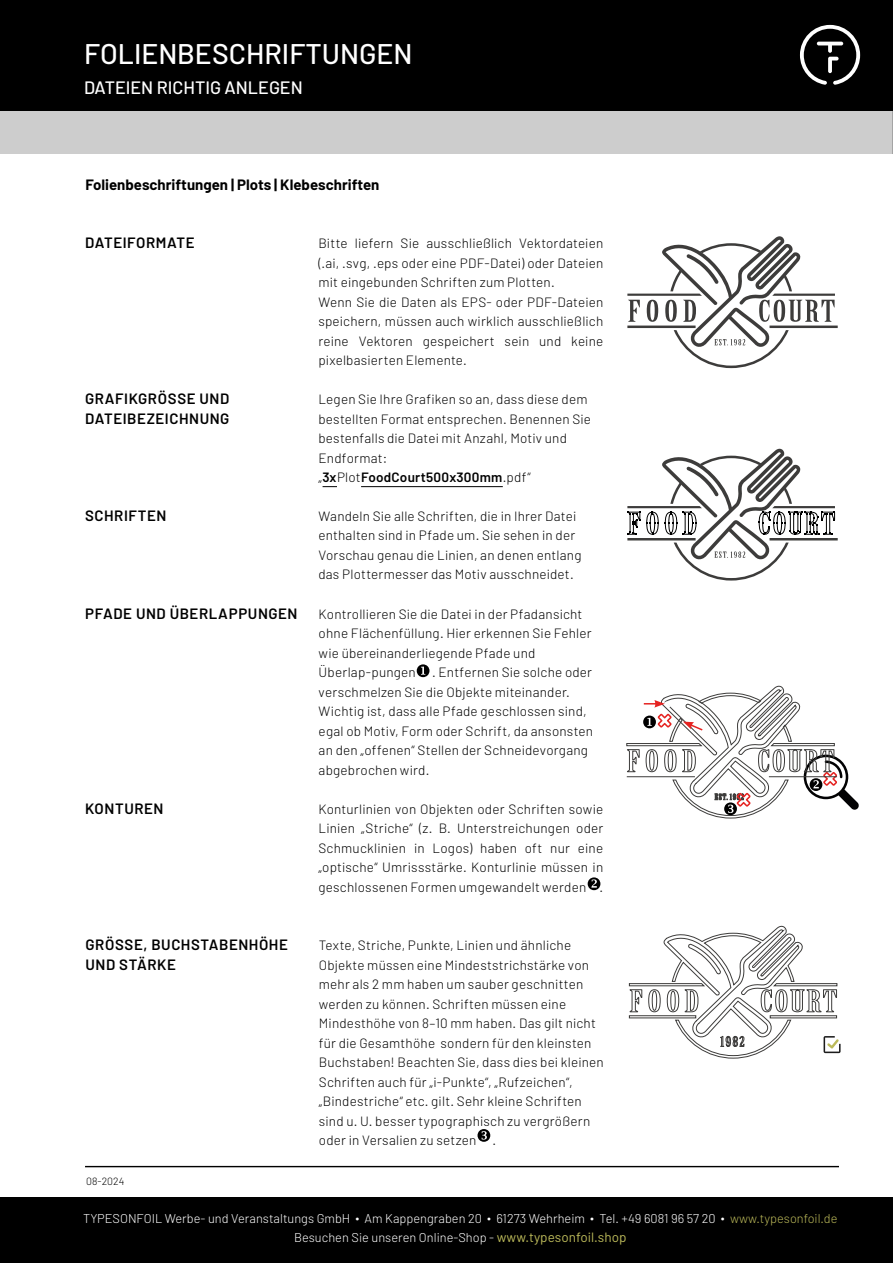
<style>
.page{position:relative;width:893px;height:1263px;background:#fff}
.page>*{position:absolute;margin:0;border:0;box-sizing:border-box;transform-origin:0 0}
.t1{font:500 28.5px "Barlow";color:#fff}
.t2{font:500 18px "Barlow";color:#fff}
.t3{font:600 15px/19.5px "Barlow";letter-spacing:.035em;color:#000}
.t4{font:700 15px "Barlow";color:#000}
.t5{font:300 13.5px/19.5px "Barlow";letter-spacing:.015em;color:#000}
.t6{font:300 12.75px/19.5px "Barlow";color:#fff;text-align:center}
.t7{font:300 10.5px "Barlow";color:#000}
.s1{font-weight:600}
.s2{color:#bcba5a}
.s3{font-weight:400;font-size:13.5px;color:#bcba5a}
</style>
<div class="page">
<div style="left:0;top:25px;width:893px;height:128px;background:#cdcdcd"></div>
<hr style="left:892px;top:25px;width:1px;height:128px;background:#000">
<div style="left:0;top:0;width:893px;height:111px;background:#000"></div>
<div style="left:0;top:1198px;width:893px;height:65px;background:#000"></div>
<svg style="left:800px;top:25px;width:60px;height:60px"></svg>
<hr style="left:85px;top:1166px;width:754px;height:1px;background:#000">
<svg style="left:323px;top:486px;width:14px;height:1px"></svg>
<hr style="left:361px;top:486px;width:142px;height:1px;background:#000">
<svg style="left:627px;top:236px;width:208px;height:132px"></svg>
<hr style="left:627px;top:326px;width:69px;height:2px;background:#3d3c3b">
<hr style="left:769px;top:326px;width:69px;height:2px;background:#3d3c3b">
<svg style="left:629px;top:926px;width:212px;height:132px"></svg>
<svg style="left:588px;top:877px;width:12px;height:13px"></svg>
<svg style="left:417px;top:664px;width:12px;height:13px"></svg>
<svg style="left:477px;top:1129px;width:13px;height:13px"></svg>
<hr style="left:769px;top:538px;width:69px;height:2px;background:#3d3c3b">
<svg style="left:627px;top:448px;width:208px;height:132px"></svg>
<svg style="left:626px;top:686px;width:233px;height:132px"></svg>
<h1 class="t1" style="left:84px;top:36px;width:330px">FOLIENBESCHRIFTUNGEN</h1>
<h2 class="t2" style="left:84px;top:76px;width:220px">DATEIEN RICHTIG ANLEGEN</h2>
<p class="t4" style="left:86px;top:175px;width:295px">Folienbeschriftungen | Plots | Klebeschriften</p>
<p class="t3" style="left:85px;top:233px;width:111px">DATEIFORMATE</p>
<p class="t3" style="left:85px;top:389px;width:146px">GRAFIKGRÖSSE UND<br>DATEIBEZEICHNUNG</p>
<p class="t3" style="left:85px;top:506px;width:83px">SCHRIFTEN</p>
<p class="t3" style="left:85px;top:603px;width:214px">PFADE UND ÜBERLAPPUNGEN</p>
<p class="t3" style="left:85px;top:798px;width:80px">KONTUREN</p>
<p class="t3" style="left:86px;top:935px;width:204px">GRÖSSE, BUCHSTABENHÖHE<br>UND STÄRKE</p>
<p class="t5" style="left:318px;top:233px;width:286px">Bitte liefern Sie ausschließlich Vektordateien (.ai, .svg, .eps oder eine PDF-Datei) oder Dateien mit eingebunden Schriften zum Plotten.<br>Wenn Sie die Daten als EPS- oder PDF-Dateien speichern, müssen auch wirklich ausschließlich reine Vektoren gespeichert sein und keine pixelbasierten Elemente.</p>
<p class="t5" style="left:318px;top:389px;width:274px">Legen Sie Ihre Grafiken so an, dass diese dem bestellten Format entsprechen. Benennen Sie bestenfalls die Datei mit Anzahl, Motiv und Endformat: „<span class="s1">3x</span>Plot<span class="s1">FoodCourt500x300mm</span>.pdf“</p>
<p class="t5" style="left:318px;top:506px;width:265px">Wandeln Sie alle Schriften, die in Ihrer Datei enthalten sind in Pfade um. Sie sehen in der Vorschau genau die Linien, an denen entlang das Plottermesser das Motiv ausschneidet.</p>
<p class="t5" style="left:319px;top:604px;width:276px">Kontrollieren Sie die Datei in der Pfadansicht ohne Flächenfüllung. Hier erkennen Sie Fehler wie übereinanderliegende Pfade und Überlap-pungen . Entfernen Sie solche oder verschmelzen Sie die Objekte miteinander.<br>Wichtig ist, dass alle Pfade geschlossen sind, egal ob Motiv, Form oder Schrift, da ansonsten an den „offenen“ Stellen der Schneidevorgang abgebrochen wird.</p>
<p class="t5" style="left:318px;top:799px;width:286px;text-align:justify">Konturlinien von Objekten oder Schriften sowie Linien „Striche“ (z. B. Unterstreichungen oder Schmucklinien in Logos) haben oft nur eine „optische“ Umrissstärke. Konturlinie müssen in geschlossenen Formen umgewandelt werden .</p>
<p class="t5" style="left:319px;top:935px;width:286px">Texte, Striche, Punkte, Linien und ähnliche Objekte müssen eine Mindeststrichstärke von mehr als 2 mm haben um sauber geschnitten werden zu können. Schriften müssen eine Mindesthöhe von 8–10 mm haben. Das gilt nicht für die Gesamthöhe sondern für den kleinsten Buchstaben! Beachten Sie, dass dies bei kleinen Schriften auch für „i-Punkte“, „Rufzeichen“, „Bindestriche“ etc. gilt. Sehr kleine Schriften sind u. U. besser typographisch zu vergrößern oder in Versalien zu setzen .</p>
<p class="t7" style="left:86px;top:1175px;width:40px">08-2024</p>
<p class="t6" style="left:83px;top:1208px;width:756px">TYPESONFOIL Werbe- und Veranstaltungs GmbH ∙ Am Kappengraben 20 ∙ 61273 Wehrheim ∙ Tel. +49 6081 96 57 20 ∙ <span class="s2">www.typesonfoil.de<br></span>Besuchen Sie unseren Online-Shop - <span class="s3">www.typesonfoil.shop</span></p>
</div>
